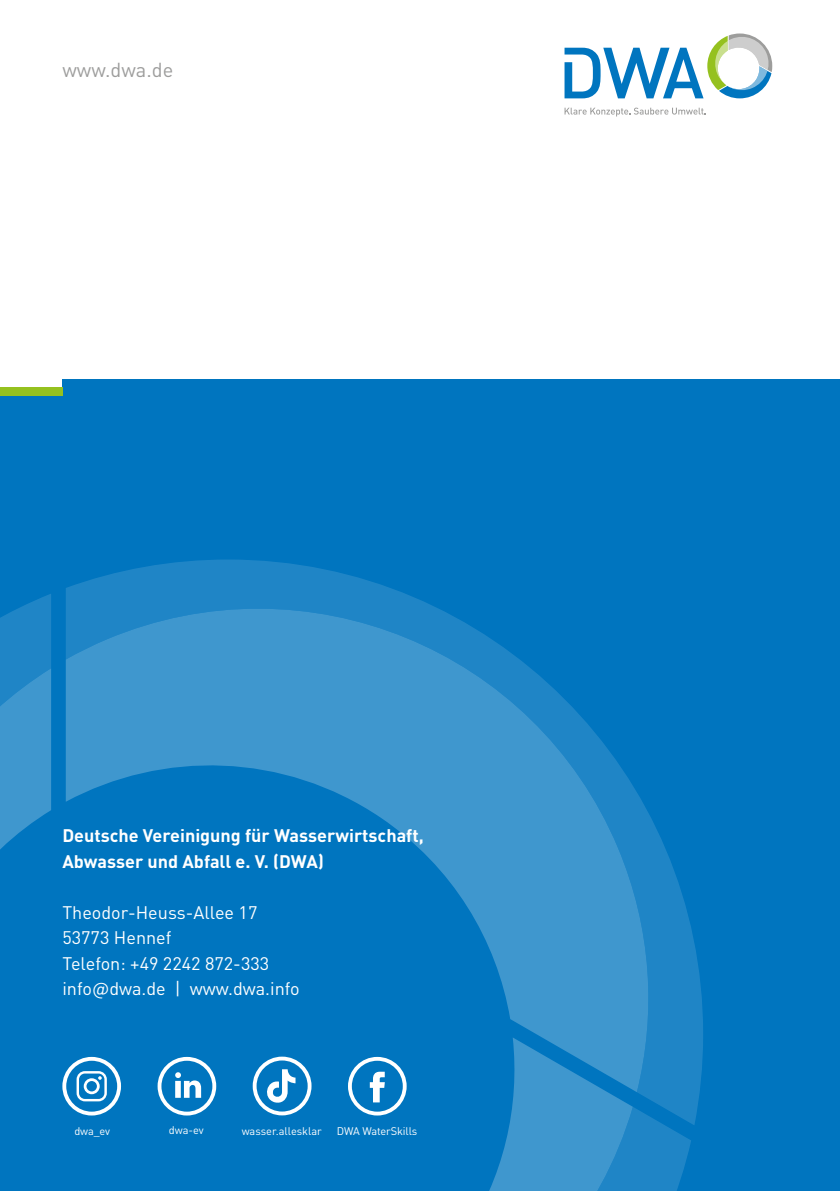
<style>
.page{position:relative;width:840px;height:1191px;background:#fff}
.page>*{position:absolute;margin:0;border:0;box-sizing:border-box;transform-origin:0 0}
.t1{font:20px "DINOT";color:#9d9d9c}
.t2{font:18px/25.6px "DINOT";color:#fff}
.t3{font:700 18px/25.6px "DINOT";color:#fff}
.t4{font:11px "DINOT";letter-spacing:-.01em;color:#fff}
</style>
<div class="page">
<svg style="left:564px;top:108px;width:141px;height:8px"></svg>
<svg style="left:564px;top:33px;width:207px;height:65px"></svg>
<div style="left:0;top:391px;width:839px;height:800px;background:#0075bf"></div>
<svg style="left:0;top:594px;width:51px;height:256px;background:#2c8cc9"></svg>
<svg style="left:637px;top:829px;width:65px;height:296px;fill:#1f85c6"></svg>
<svg style="left:66px;top:559px;width:590px;height:533px"></svg>
<svg style="left:632px;top:1106px;width:58px;height:85px;fill:#1f85c6"></svg>
<svg style="left:62px;top:1037px;width:570px;height:154px"></svg>
<div style="left:62px;top:378px;width:777px;height:17px;background:#0075bf"></div>
<div style="left:0;top:387px;width:62px;height:8px;background:#95c11f"></div>
<svg style="left:369px;top:1071px;width:15px;height:31px"></svg>
<div style="left:348px;top:1057px;width:58px;height:58px;border:4px solid #fff;border-radius:50%"></div>
<svg style="left:76px;top:1071px;width:31px;height:30px"></svg>
<div style="left:62px;top:1057px;width:59px;height:58px;border:4px solid #fff;border-radius:50%"></div>
<svg style="left:175px;top:1072px;width:26px;height:25px"></svg>
<div style="left:157px;top:1057px;width:59px;height:58px;border:4px solid #fff;border-radius:50%"></div>
<div style="left:252px;top:1056px;width:59px;height:59px;border:4px solid #fff;border-radius:50%"></div>
<svg style="left:265px;top:1069px;width:30px;height:33px"></svg>
<p class="t1" style="left:62px;top:54px;width:112px">www.dwa.de</p>
<p class="t3" style="left:62px;top:821px;width:363px">Deutsche Vereinigung für Wasserwirtschaft,<br>Abwasser und Abfall e. V. (DWA)</p>
<p class="t2" style="left:62px;top:898px;width:239px">Theodor-Heuss-Allee 17<br>53773 Hennef<br>Telefon: +49 2242 872-333 info@dwa.de | www.dwa.info</p>
<p class="t4" style="left:74px;top:1122px;width:37px">dwa_ev</p>
<p class="t4" style="left:169px;top:1121px;width:36px">dwa-ev</p>
<p class="t4" style="left:241px;top:1122px;width:81px">wasser.allesklar</p>
<p class="t4" style="left:337px;top:1122px;width:82px">DWA WaterSkills</p>
</div>
